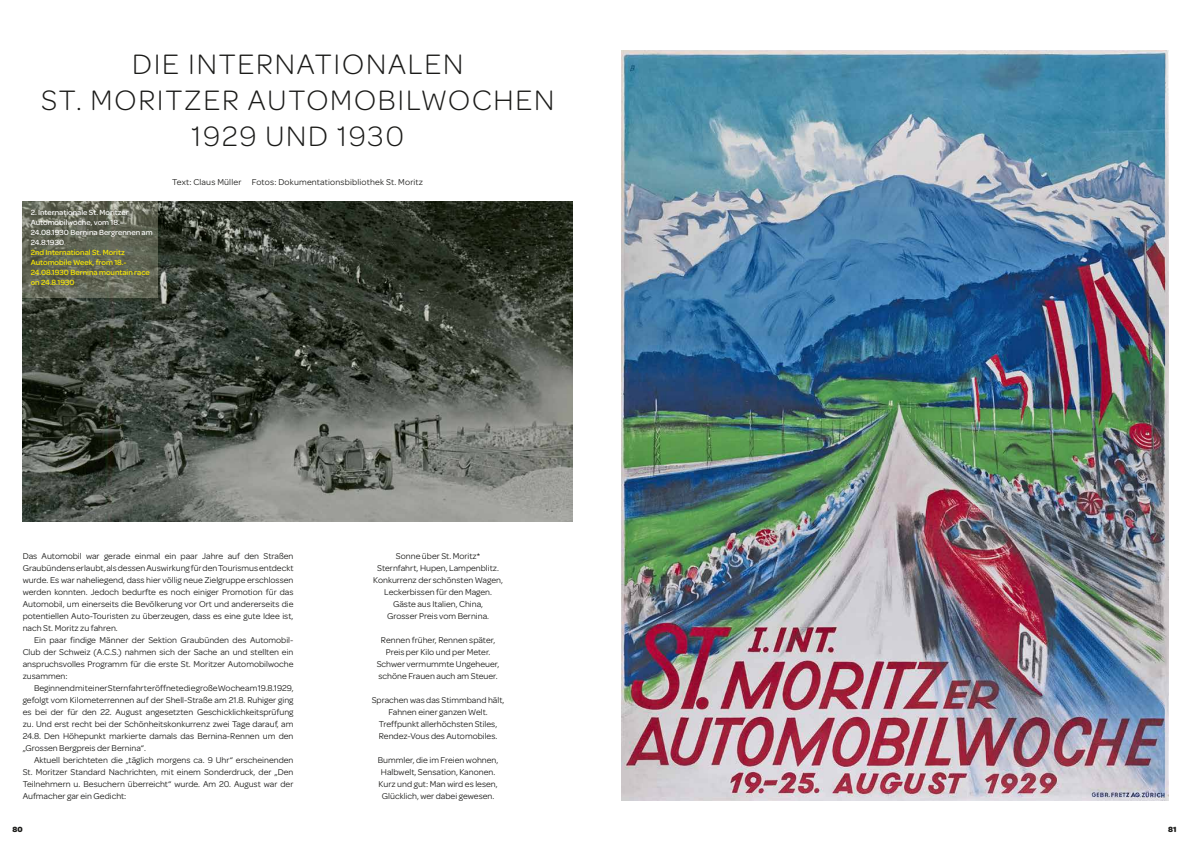
<style>
.page{position:relative;width:1191px;height:842px;background:#fff}
.page>*{position:absolute;margin:0;border:0;box-sizing:border-box;transform-origin:0 0}
.t1{font:300 30px/36.1px "Omnes";letter-spacing:.06em;color:#1a1a18;text-align:center}
.t2{font:9px/12px "Omnes";color:#1a1a18;text-align:justify}
.t3{font:9px "Omnes";letter-spacing:.02em;color:#1a1a18}
.t4{font:500 8px/10px "Omnes";color:#ffed00}
.t5{font:500 8px/10px "Omnes";color:#fff}
.t6{font:700 8px "Omnes";color:#1a1a18}
</style>
<div class="page">
<img style="left:621px;top:51px;width:547px;height:749px">
<img style="left:23px;top:201px;width:550px;height:321px">
<svg style="left:23px;top:201px;width:135px;height:97px;background:#646858"></svg>
<h1 class="t1" style="left:41px;top:46px;width:515px">DIE INTERNATIONALEN<br>ST. MORITZER AUTOMOBILWOCHEN<br>1929 UND 1930</h1>
<p class="t5" style="left:31px;top:208px;width:123px">2. Internationale St. Moritzer<br>Automobilwoche, vom 18.–<br>24.08.1930 Bernina Bergrennen am<br>24.8.1930</p>
<p class="t4" style="left:31px;top:248px;width:121px">2nd International St. Moritz<br>Automobile Week, from 18.-<br>24.08.1930 Bernina mountain race on 24.8.1930</p>
<p class="t3" style="left:172px;top:177px;width:252px">Text: Claus Müller Fotos: Dokumentationsbibliothek St. Moritz</p>
<p class="t2" style="left:23px;top:550px;width:272px">Das Automobil war gerade einmal ein paar Jahre auf den Straßen Graubündens erlaubt, als dessen Auswirkung für den Tourismus entdeckt wurde. Es war naheliegend, dass hier völlig neue Zielgruppe erschlossen werden konnten. Jedoch bedurfte es noch einiger Promotion für das Automobil, um einerseits die Bevölkerung vor Ort und andererseits die potentiellen Auto-Touristen zu überzeugen, dass es eine gute Idee ist, nach St. Moritz zu fahren.</p>
<p class="t2" style="left:23px;top:634px;width:272px;text-indent:11px">Ein paar findige Männer der Sektion Graubünden des Automobil-Club der Schweiz (A.C.S.) nahmen sich der Sache an und stellten ein anspruchsvolles Programm für die erste St. Moritzer Automobilwoche zusammen:</p>
<p class="t2" style="left:23px;top:682px;width:272px;text-indent:11px">Beginnend mit einer Sternfahrt eröffnete die große Woche am 19.8.1929, gefolgt vom Kilometerrennen auf der Shell-Straße am 21.8. Ruhiger ging es bei der für den 22. August angesetzten Geschicklichkeitsprüfung zu. Und erst recht bei der Schönheitskonkurrenz zwei Tage darauf, am 24.8. Den Höhepunkt markierte damals das Bernina-Rennen um den „Grossen Bergpreis der Bernina“.</p>
<p class="t2" style="left:23px;top:754px;width:272px;text-indent:11px">Aktuell berichteten die „täglich morgens ca. 9 Uhr“ erscheinenden St. Moritzer Standard Nachrichten, mit einem Sonderdruck, der „Den Teilnehmern u. Besuchern überreicht“ wurde. Am 20. August war der Aufmacher gar ein Gedicht:</p>
<p class="t2" style="left:373px;top:550px;width:131px;text-align:center">Sonne über St. Moritz*<br>Sternfahrt, Hupen, Lampenblitz.<br>Konkurrenz der schönsten Wagen,<br>Leckerbissen für den Magen.<br>Gäste aus Italien, China,<br>Grosser Preis vom Bernina.</p>
<p class="t2" style="left:377px;top:634px;width:124px;text-align:center">Rennen früher, Rennen später,<br>Preis per Kilo und per Meter.<br>Schwer vermummte Ungeheuer, schöne Frauen auch am Steuer.</p>
<p class="t2" style="left:372px;top:694px;width:134px;text-align:center">Sprachen was das Stimmband hält,<br>Fahnen einer ganzen Welt.<br>Treffpunkt allerhöchsten Stiles,<br>Rendez-Vous des Automobiles.</p>
<p class="t2" style="left:378px;top:754px;width:122px;text-align:center">Bummler, die im Freien wohnen,<br>Halbwelt, Sensation, Kanonen.<br>Kurz und gut: Man wird es lesen,<br>Glücklich, wer dabei gewesen.</p>
<p class="t6" style="left:12px;top:824px;width:12px">80</p>
<p class="t6" style="left:1168px;top:824px;width:10px">81</p>
</div>
